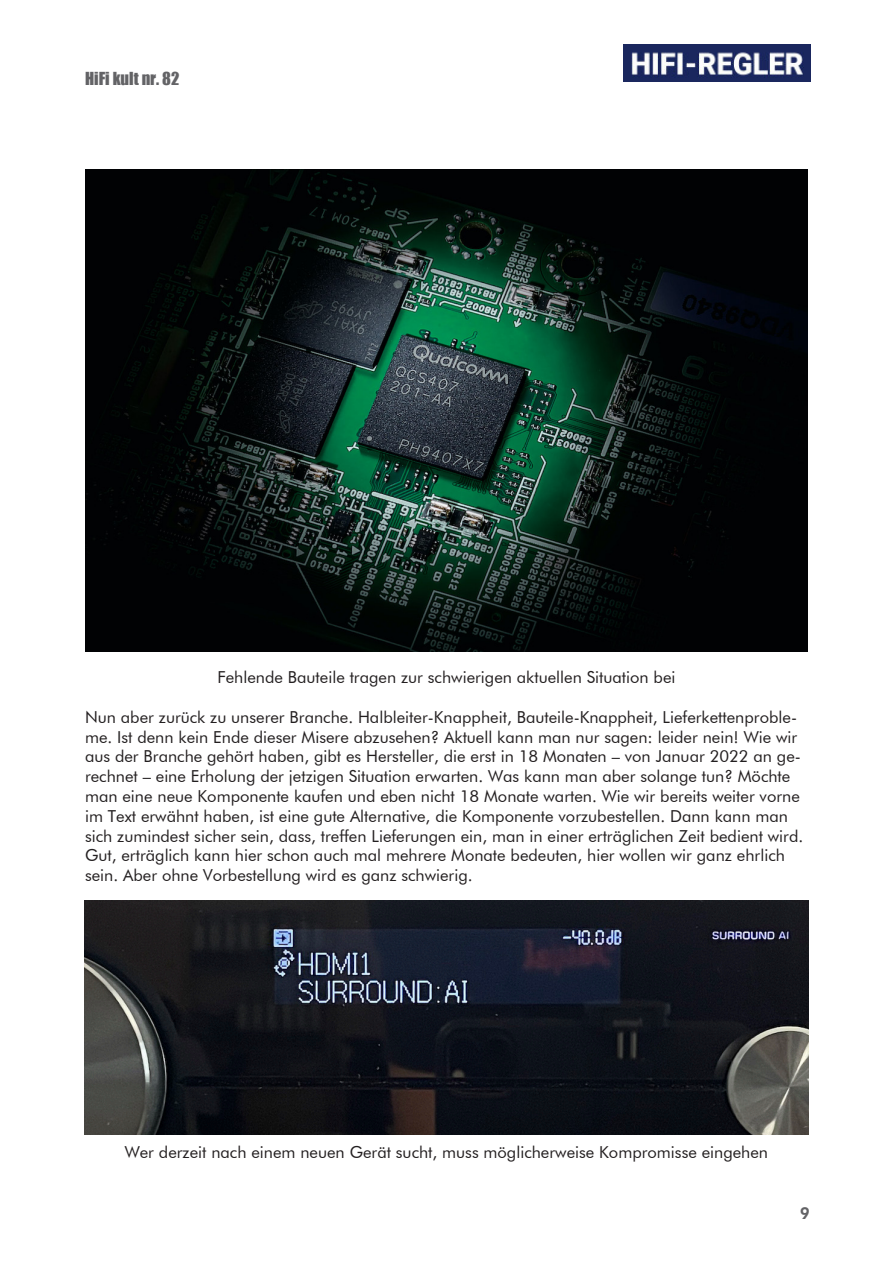
<style>
.page{position:relative;width:893px;height:1263px;background:#fff}
.page>*{position:absolute;margin:0;border:0;box-sizing:border-box;transform-origin:0 0}
.t1{font:16.5px/19.8px "Futura BT";color:#231f20}
.t2{font:16.5px "Impact";color:#636366}
.t3{font:800 16.5px "Futura BT";color:#636366}
</style>
<div class="page">
<img style="left:623px;top:44px;width:187px;height:37px">
<img style="left:85px;top:169px;width:723px;height:483px">
<img style="left:85px;top:901px;width:723px;height:233px">
<p class="t2" style="left:85px;top:66px;width:96px">HiFi kult nr. 82</p>
<p class="t1" style="left:217px;top:667px;width:460px">Fehlende Bauteile tragen zur schwierigen aktuellen Situation bei</p>
<p class="t1" style="left:85px;top:707px;width:720px">Nun aber zurück zu unserer Branche. Halbleiter-Knappheit, Bauteile-Knappheit, Lieferkettenproble&shy;me. Ist denn kein Ende dieser Misere abzusehen? Aktuell kann man nur sagen: leider nein! Wie wir aus der Branche gehört haben, gibt es Hersteller, die erst in 18 Monaten – von Januar 2022 an ge&shy;rechnet – eine Erholung der jetzigen Situation erwarten. Was kann man aber solange tun? Möchte man eine neue Komponente kaufen und eben nicht 18 Monate warten. Wie wir bereits weiter vorne im Text erwähnt haben, ist eine gute Alternative, die Komponente vorzubestellen. Dann kann man sich zumindest sicher sein, dass, treffen Lieferungen ein, man in einer erträglichen Zeit bedient wird.<br>Gut, erträglich kann hier schon auch mal mehrere Monate bedeuten, hier wollen wir ganz ehrlich sein. Aber ohne Vorbestellung wird es ganz schwierig.</p>
<p class="t1" style="left:125px;top:1142px;width:645px">Wer derzeit nach einem neuen Gerät sucht, muss möglicherweise Kompromisse eingehen</p>
<p class="t3" style="left:800px;top:1203px;width:12px">9</p>
</div>
